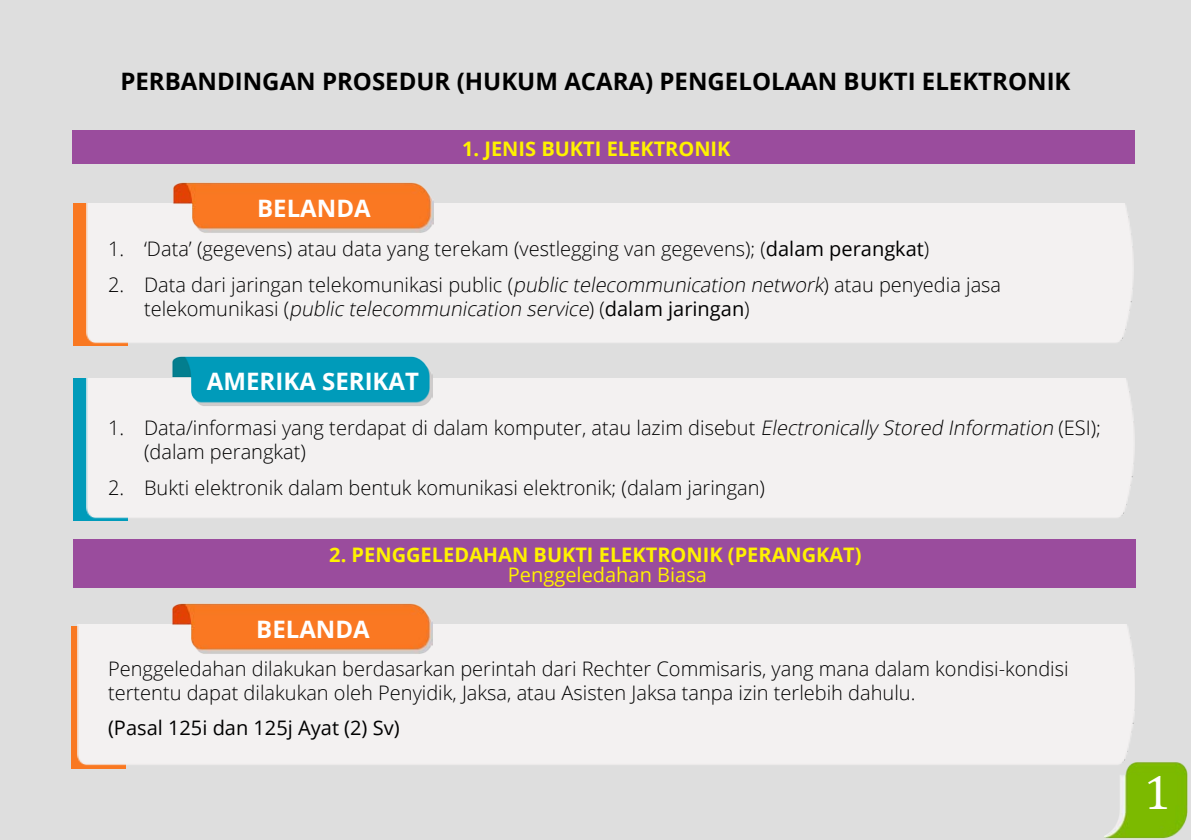
<style>
.page{position:relative;width:1191px;height:840px;background:#fff}
.page>*{position:absolute;margin:0;border:0;box-sizing:border-box;transform-origin:0 0}
.t1{font:48px "Cambria";color:#fff}
.t2{font:700 24px "Open Sans";color:#000}
.t3{font:700 24px "Open Sans";color:#fff}
.t4{font:300 20px/24px "Open Sans";color:#000}
.t5{font:700 20px "Open Sans";color:#fff200}
.t6{font:20px "Open Sans";color:#000}
.t7{font:20px "Open Sans";color:#fff200}
.s1{font-weight:400}
.s2{font-style:italic}
</style>
<div class="page">
<div style="left:0;top:0;width:1191px;height:839px;background:#dedede"></div>
<div style="left:73px;top:539px;width:1062px;height:48px;background:#9a4c9d"></div>
<div style="left:72px;top:130px;width:1062px;height:33px;background:#9a4c9d"></div>
<img style="left:71px;top:626px;width:7px;height:142px">
<div style="left:74px;top:378px;width:12px;height:142px;background:#009bba"></div>
<div style="left:74px;top:203px;width:12px;height:142px;background:#f97821"></div>
<div style="left:78px;top:624px;width:1057px;height:145px;background:#f3f1f1"></div>
<div style="left:86px;top:378px;width:1049px;height:143px;background:#f3f1f1"></div>
<div style="left:86px;top:203px;width:1047px;height:143px;background:#f3f1f1"></div>
<img style="left:164px;top:356px;width:268px;height:53px">
<img style="left:165px;top:182px;width:268px;height:53px">
<img style="left:164px;top:603px;width:268px;height:53px">
<img style="left:1104px;top:759px;width:84px;height:80px">
<p class="t2" style="left:120px;top:65px;width:951px">PERBANDINGAN PROSEDUR (HUKUM ACARA) PENGELOLAAN BUKTI ELEKTRONIK</p>
<p class="t3" style="left:257px;top:191px;width:115px">BELANDA</p>
<p class="t5" style="left:462px;top:135px;width:270px">1. JENIS BUKTI ELEKTRONIK</p>
<p class="t4" style="left:108px;top:236px;width:823px">1. ‘Data’ (gegevens) atau data yang terekam (vestlegging van gegevens); (<span class="s1">dalam perangkat</span>)</p>
<p class="t4" style="left:144px;top:272px;width:858px;text-indent:-36px">2. Data dari jaringan telekomunikasi public (<span class="s2">public telecommunication network</span>) atau penyedia jasa te l e ko m u n i ka s i (<span class="s2">public telecommunication service</span>) (<span class="s1">d a l a m j a ri n ga n</span> )</p>
<p class="t3" style="left:207px;top:364px;width:213px">AMERIKA SERIKAT</p>
<p class="t4" style="left:144px;top:415px;width:958px;text-indent:-36px">1. Data/informasi yang terdapat di dalam komputer, atau lazim disebut <span class="s2">Electronically Stored Information</span> (ESI); (dalam perangkat)</p>
<p class="t4" style="left:108px;top:474px;width:658px">2. Bukti elektronik dalam bentuk komunikasi elektronik; (dalam jaringan)</p>
<p class="t5" style="left:329px;top:540px;width:534px">2. PENGGELEDAHAN BUKTI ELEKTRONIK (PERANGKAT)</p>
<p class="t7" style="left:508px;top:561px;width:201px">Penggeledahan Biasa</p>
<p class="t3" style="left:256px;top:612px;width:115px">BELANDA</p>
<p class="t4" style="left:108px;top:655px;width:962px">Penggeledahan dilakukan berdasarkan perintah dari Rechter Commisaris, yang mana dalam kondisi-kondisi tertentu dapat dilakukan oleh Penyidik, Jaksa, atau Asisten Jaksa tanpa izin terlebih dahulu.</p>
<p class="t6" style="left:108px;top:713px;width:293px">(Pasal 125i dan 125j Ayat (2) Sv)</p>
<h1 class="t1" style="left:1144px;top:763px;width:28px">1</h1>
</div>
